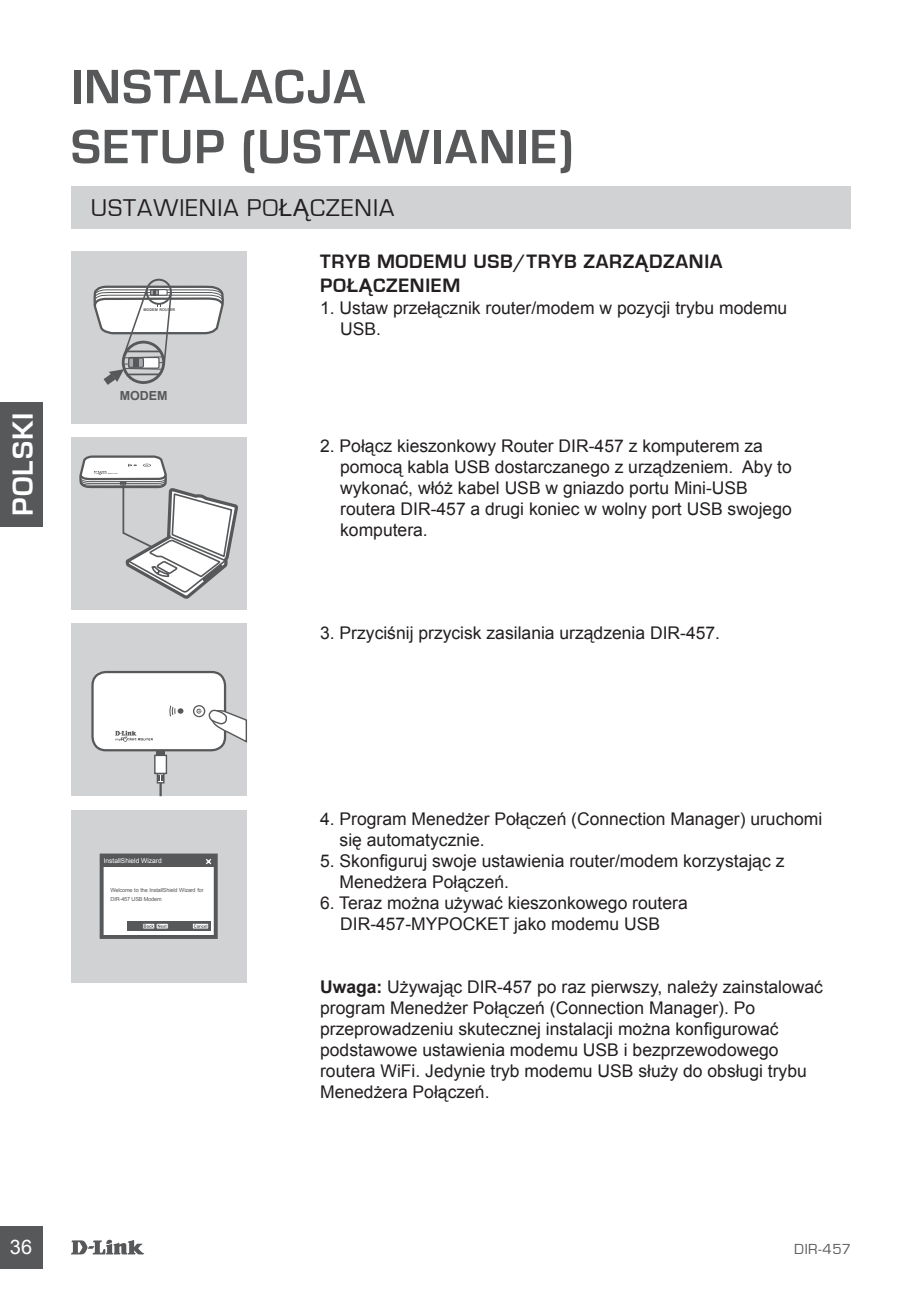
<style>
.page{position:relative;width:922px;height:1297px;background:#fff}
.page>*{position:absolute;margin:0;border:0;box-sizing:border-box;transform-origin:0 0}
.t1{font:700 50px/60px "Eurostile";letter-spacing:.03em;color:#57585a}
.t2{font:700 30px "Eurostile";letter-spacing:.035em;color:#fff}
.t3{font:25px "Eurostile";letter-spacing:.04em;color:#231f20}
.t4{font:700 20px/24px "Eurostile";letter-spacing:.035em;color:#231f20}
.t5{font:20px "Arial";color:#fff}
.t6{font:17.5px/21px "Arial";color:#231f20}
.t7{font:15px "Eurostile";letter-spacing:.035em;color:#57585a}
.t8{font:700 12.5px "Arial";color:#57585a}
.t9{font:6.5px "Arial";color:#fff}
.t10{font:5.5px/8.8px "Arial";letter-spacing:-.025em;color:#57585a}
.t11{font:700 3.75px "Arial";color:#57585a}
.s1{font-family:"Arial";font-size:23.75px}
.s2{font-family:"Arial";font-size:18.75px}
.s3{font-weight:700}
</style>
<div class="page">
<svg style="left:71px;top:1239px;width:73px;height:15px"></svg>
<div style="left:0;top:1226px;width:43px;height:43px;background:#57585a"></div>
<div style="left:0;top:403px;width:43px;height:124px;background:#57585a"></div>
<div style="left:71px;top:810px;width:175px;height:172px;background:#d1d2d4"></div>
<div style="left:100px;top:853px;width:118px;height:86px;background:#fff;border:4px solid #57585a"></div>
<div style="left:127px;top:921px;width:83px;height:10px;background:#57585a"></div>
<div style="left:103px;top:857px;width:111px;height:10px;background:#57585a"></div>
<svg style="left:206px;top:859px;width:6px;height:6px"></svg>
<svg style="left:156px;top:923px;width:12px;height:6px"></svg>
<svg style="left:143px;top:923px;width:11px;height:6px"></svg>
<svg style="left:144px;top:924px;width:23px;height:4px"></svg>
<svg style="left:192px;top:923px;width:17px;height:6px"></svg>
<svg style="left:194px;top:924px;width:13px;height:4px"></svg>
<div style="left:71px;top:187px;width:779px;height:42px;background:#d1d2d4"></div>
<div style="left:71px;top:437px;width:175px;height:173px;background:#d1d2d4"></div>
<div style="left:71px;top:251px;width:175px;height:173px;background:#d1d2d4"></div>
<div style="left:146px;top:279px;width:26px;height:26px;border:2px solid #57585a;border-radius:50%"></div>
<svg style="left:93px;top:285px;width:131px;height:100px"></svg>
<div style="left:71px;top:624px;width:175px;height:172px;background:#d1d2d4"></div>
<div style="left:92px;top:672px;width:133px;height:78px;background:#fff;border-radius:13px"></div>
<div style="left:91px;top:671px;width:135px;height:80px;border:2px solid #57585a;border-radius:13px"></div>
<svg style="left:78px;top:454px;width:169px;height:290px"></svg>
<hr style="left:159px;top:753px;width:3px;height:43px;background:#57585a">
<svg style="left:157px;top:774px;width:7px;height:9px"></svg>
<svg style="left:158px;top:776px;width:6px;height:5px"></svg>
<div style="left:154px;top:755px;width:13px;height:19px;background:#fff;border:1px solid #57585a"></div>
<svg style="left:156px;top:751px;width:9px;height:4px"></svg>
<h1 class="t1" style="left:71px;top:58px;width:296px">INSTALACJA<br>SETUP (USTAWIANIE</h1>
<h1 class="t1" style="left:558px;top:118px;width:17px">)</h1>
<h3 class="t3" style="left:91px;top:194px;width:305px">USTAWIENIA PO<span class="s1">ŁĄ</span>CZENIA</h3>
<h2 class="t2" style="left:7px;top:516px;width:105px;rotate:-90deg">POLSKI</h2>
<p class="t11" style="left:143px;top:307px;width:33px">MODEM ROUTER</p>
<p class="t8" style="left:120px;top:387px;width:49px">MODEM</p>
<p class="t9" style="left:104px;top:856px;width:59px">InstallShield Wizard</p>
<p class="t10" style="left:111px;top:886px;width:94px">Welcome to the InstallShield Wizard for<br>DIR-457 USB Modem</p>
<p class="t4" style="left:320px;top:249px;width:404px">TRYB MODEMU USB/TRYB ZARZ<span class="s2">Ą</span>DZANIA<br>PO<span class="s2">ŁĄ</span>CZENIEM</p>
<p class="t6" style="left:340px;top:297px;width:448px;text-indent:-20px">1. Ustaw przełącznik router/modem w pozycji trybu modemu<br>USB.</p>
<p class="t6" style="left:340px;top:436px;width:453px;text-indent:-20px">2. Połącz kieszonkowy Router DIR-457 z komputerem za pomocą kabla USB dostarczanego z urządzeniem. Aby to wykonać, włóż kabel USB w gniazdo portu Mini-USB routera DIR-457 a drugi koniec w wolny port USB swojego komputera.</p>
<p class="t6" style="left:320px;top:622px;width:401px">3. Przyciśnij przycisk zasilania urządzenia DIR-457.</p>
<p class="t6" style="left:339px;top:808px;width:484px;text-indent:-19px">4. Program Menedżer Połączeń (Connection Manager) uruchomi się automatycznie.</p>
<p class="t6" style="left:339px;top:850px;width:446px;text-indent:-19px">5. Skonfiguruj swoje ustawienia router/modem korzystając z<br>Menedżera Połączeń.</p>
<p class="t6" style="left:320px;top:892px;width:369px;text-align:center">6. Teraz można używać kieszonkowego routera<br>DIR-457-MYPOCKET jako modemu USB</p>
<p class="t6" style="left:320px;top:976px;width:504px"><span class="s3">Uwaga:</span> Używając DIR-457 po raz pierwszy, należy zainstalować program Menedżer Połączeń (Connection Manager). Po przeprowadzeniu skutecznej instalacji można konfigurować podstawowe ustawienia modemu USB i bezprzewodowego routera WiFi. Jedynie tryb modemu USB służy do obsługi trybu Menedżera Połączeń.</p>
<p class="t5" style="left:10px;top:1234px;width:24px">36</p>
<p class="t7" style="left:794px;top:1241px;width:58px">DIR-457</p>
</div>
